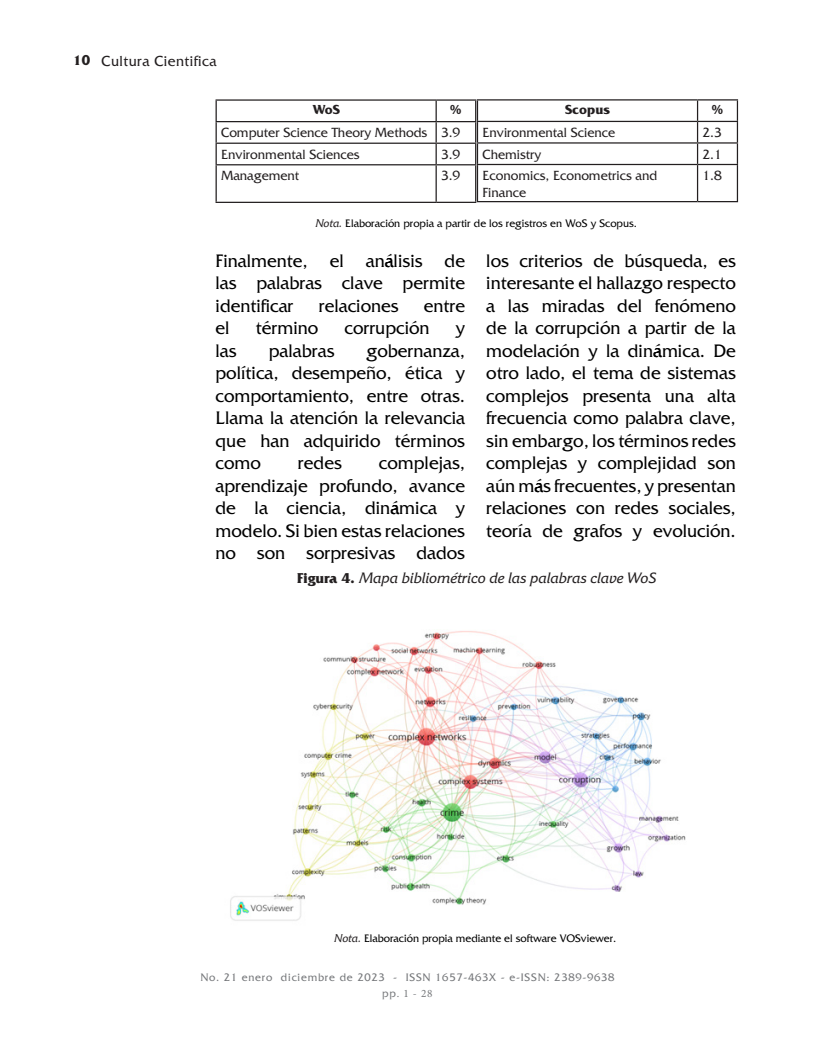
<style>
.page{position:relative;width:819px;height:1053px;background:#fff}
.page>*{position:absolute;margin:0;border:0;box-sizing:border-box;transform-origin:0 0}
.t1{font:18.75px/22.5px "Septimus";color:#000;text-align:justify}
.t2{font:italic 15px "Friz Quadrata Std";color:#231f20}
.t3{font:15px "Septimus";letter-spacing:.03em;color:#231f20}
.t4{font:13.75px/16.5px "Septimus";color:#231f20}
.t5{font:700 13.75px "Friz Quadrata Std";color:#231f20}
.t6{font:11.25px "Septimus";color:#000}
.t7{font:11.25px "Septimus";letter-spacing:.07em;color:#76787b}
.t8{font:11.25px "Minion Pro";color:#76787b}
.s1{font-family:"Friz Quadrata Std";font-weight:700}
.s2{font-family:"Friz Quadrata Std";font-style:italic;color:#231f20}
.s3{font-weight:700;font-style:normal}
.s4{font-family:"Septimus"}
</style>
<div class="page">
<hr style="left:215px;top:99px;width:221px;height:2px;background:#231f20">
<hr style="left:215px;top:101px;width:2px;height:20px;background:#231f20">
<hr style="left:436px;top:99px;width:40px;height:2px;background:#231f20">
<hr style="left:435px;top:101px;width:2px;height:20px;background:#231f20">
<hr style="left:215px;top:121px;width:221px;height:1px;background:#231f20">
<hr style="left:215px;top:122px;width:2px;height:21px;background:#231f20">
<hr style="left:436px;top:121px;width:40px;height:1px;background:#231f20">
<hr style="left:435px;top:122px;width:2px;height:21px;background:#231f20">
<hr style="left:215px;top:143px;width:221px;height:1px;background:#231f20">
<hr style="left:215px;top:144px;width:2px;height:20px;background:#231f20">
<hr style="left:436px;top:143px;width:40px;height:1px;background:#231f20">
<hr style="left:435px;top:144px;width:2px;height:20px;background:#231f20">
<hr style="left:215px;top:164px;width:221px;height:1px;background:#231f20">
<hr style="left:215px;top:165px;width:2px;height:37px;background:#231f20">
<hr style="left:436px;top:164px;width:40px;height:1px;background:#231f20">
<hr style="left:435px;top:165px;width:2px;height:37px;background:#231f20">
<hr style="left:475px;top:165px;width:1px;height:37px;background:#231f20">
<hr style="left:215px;top:202px;width:221px;height:1px;background:#231f20">
<hr style="left:436px;top:202px;width:40px;height:1px;background:#231f20">
<hr style="left:477px;top:99px;width:220px;height:1px;background:#231f20">
<hr style="left:697px;top:99px;width:41px;height:1px;background:#231f20">
<hr style="left:736px;top:100px;width:2px;height:21px;background:#231f20">
<hr style="left:477px;top:121px;width:220px;height:1px;background:#231f20">
<hr style="left:697px;top:121px;width:41px;height:1px;background:#231f20">
<hr style="left:736px;top:122px;width:2px;height:20px;background:#231f20">
<hr style="left:477px;top:142px;width:220px;height:2px;background:#231f20">
<svg style="left:475px;top:100px;width:3px;height:64px"></svg>
<hr style="left:697px;top:142px;width:41px;height:2px;background:#231f20">
<svg style="left:697px;top:100px;width:1px;height:64px"></svg>
<hr style="left:736px;top:144px;width:2px;height:20px;background:#231f20">
<hr style="left:477px;top:164px;width:220px;height:1px;background:#231f20">
<hr style="left:477px;top:165px;width:1px;height:36px;background:#231f20">
<hr style="left:697px;top:164px;width:41px;height:1px;background:#231f20">
<hr style="left:697px;top:165px;width:1px;height:36px;background:#231f20">
<hr style="left:736px;top:165px;width:2px;height:36px;background:#231f20">
<hr style="left:477px;top:201px;width:220px;height:1px;background:#231f20">
<hr style="left:697px;top:201px;width:41px;height:1px;background:#231f20">
<img style="left:230px;top:631px;width:456px;height:290px">
<p class="t3" style="left:73px;top:52px;width:145px"><span class="s1">10</span> Cultura Cientifica</p>
<p class="t5" style="left:565px;top:102px;width:46px">Scopus</p>
<p class="t5" style="left:711px;top:102px;width:13px">%</p>
<p class="t4" style="left:482px;top:124px;width:134px">Environmental Science</p>
<p class="t4" style="left:702px;top:124px;width:21px">2.3</p>
<p class="t4" style="left:482px;top:145px;width:60px">Chemistry</p>
<p class="t4" style="left:702px;top:145px;width:21px">2.1</p>
<p class="t4" style="left:482px;top:167px;width:176px">Economics, Econometrics and<br>Finance</p>
<p class="t4" style="left:702px;top:167px;width:21px">1.8</p>
<p class="t6" style="left:315px;top:216px;width:323px"><span class="s2">Nota.</span> Elaboración propia a partir de los registros en WoS y Scopus.</p>
<p class="t5" style="left:312px;top:102px;width:29px">WoS</p>
<p class="t5" style="left:450px;top:102px;width:13px">%</p>
<p class="t4" style="left:221px;top:124px;width:208px">Computer Science Theory Methods</p>
<p class="t4" style="left:441px;top:124px;width:21px">3.9</p>
<p class="t4" style="left:221px;top:146px;width:140px">Environmental Sciences</p>
<p class="t4" style="left:441px;top:146px;width:21px">3.9</p>
<p class="t4" style="left:221px;top:167px;width:80px">Management</p>
<p class="t4" style="left:441px;top:167px;width:21px">3.9</p>
<p class="t1" style="left:215px;top:248px;width:251px">Finalmente, el análisis de las palabras clave permite identificar</p>
<p class="t1" style="left:319px;top:293px;width:81px">relaciones</p>
<p class="t1" style="left:424px;top:293px;width:43px">entre</p>
<p class="t1" style="left:215px;top:316px;width:16px">el</p>
<p class="t1" style="left:256px;top:316px;width:64px">término</p>
<p class="t1" style="left:344px;top:316px;width:87px">corrupción</p>
<p class="t1" style="left:455px;top:316px;width:11px">y</p>
<p class="t1" style="left:215px;top:338px;width:23px">las</p>
<p class="t1" style="left:269px;top:338px;width:67px">palabras</p>
<p class="t1" style="left:215px;top:338px;width:251px;text-indent:151px">gobernanza, política, desempeño, ética y comportamiento, entre otras.<br>Llama la atención la relevancia que han adquirido términos como</p>
<p class="t1" style="left:215px;top:451px;width:251px;text-indent:163px">complejas, aprendizaje profundo, avance de la ciencia, dinámica y modelo. Si bien estas relaciones no son sorpresivas dados</p>
<p class="t1" style="left:298px;top:451px;width:45px">redes</p>
<p class="t1" style="left:486px;top:248px;width:251px">los criterios de búsqueda, es interesante el hallazgo respecto a las miradas del fenómeno de la corrupción a partir de la modelación y la dinámica. De otro lado, el tema de sistemas complejos presenta una alta frecuencia como palabra clave, sin embargo, los términos redes complejas y complejidad son aún más frecuentes, y presentan relaciones con redes sociales, teoría de grafos y evolución.</p>
<p class="t2" style="left:297px;top:568px;width:361px"><span class="s3">Figura 4.</span> Mapa bibliométrico de las palabras clave WoS</p>
<p class="t6" style="left:334px;top:931px;width:284px"><span class="s2">Nota.</span> Elaboración propia mediante el software VOSviewer.</p>
<p class="t7" style="left:200px;top:970px;width:415px">No. 21 enero diciembre de 2023 - ISSN 1657-463X - e-ISSN: 2389-9638</p>
<p class="t8" style="left:382px;top:985px;width:52px"><span class="s4">pp</span>. 1 - 28</p>
</div>
